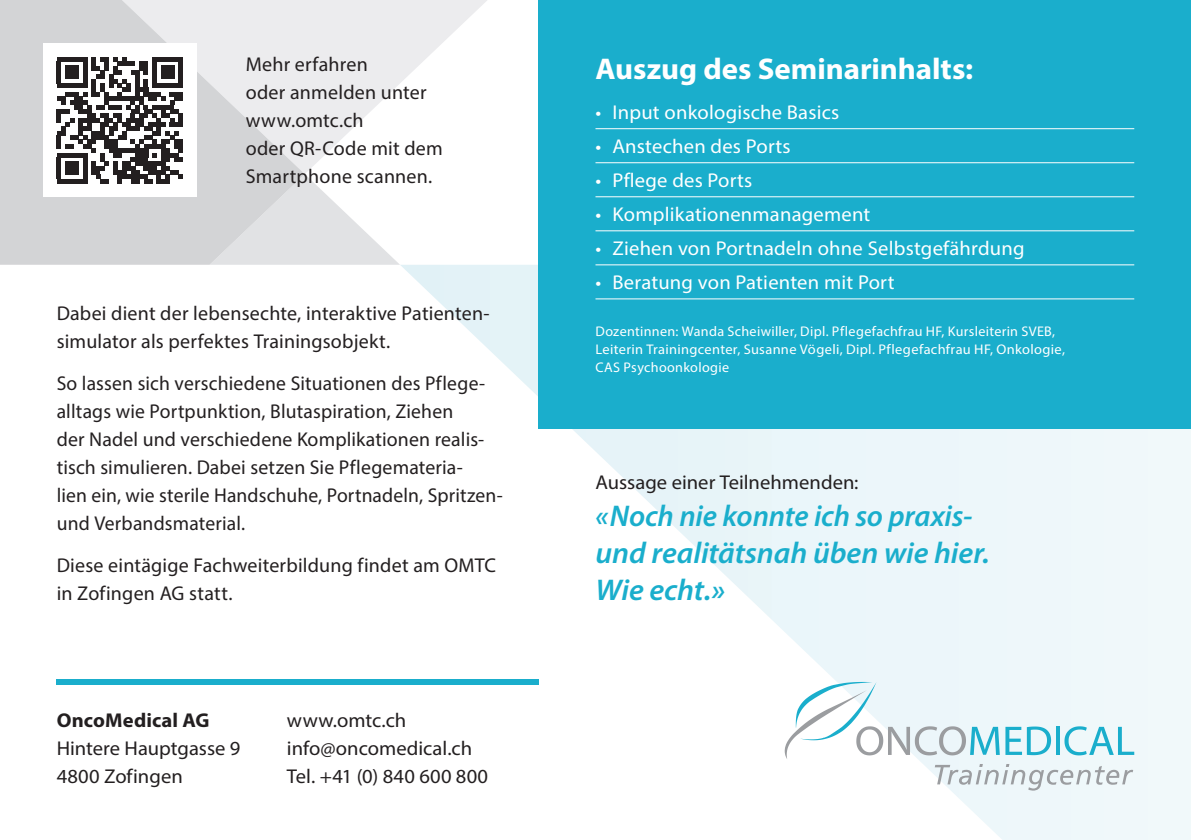
<style>
.page{position:relative;width:1191px;height:840px;background:#fff}
.page>*{position:absolute;margin:0;border:0;box-sizing:border-box;transform-origin:0 0}
.t1{font:italic 600 30px/37px "Myriad Pro";letter-spacing:-.005em;color:#1aaecc}
.t2{font:700 30px "Myriad Pro";letter-spacing:-.005em;color:#fff}
.t3{font:20px/28px "Myriad Pro";letter-spacing:.01em;color:#231f20}
.t4{font:20px "Myriad Pro";letter-spacing:.01em;color:#fff}
.t5{font:700 20px "Myriad Pro";letter-spacing:.005em;color:#231f20}
.t6{font:14px/18px "Myriad Pro";letter-spacing:.025em;color:#fff}
</style>
<div class="page">
<svg style="left:305px;top:0;width:182px;height:173px;fill:#ececee"></svg>
<svg style="left:305px;top:175px;width:94px;height:89px"></svg>
<svg style="left:0;top:0;width:305px;height:264px;background:#dadbdd"></svg>
<img style="left:400px;top:264px;width:791px;height:575px">
<div style="left:539px;top:0;width:652px;height:428px;background:#1aaecc"></div>
<div style="left:57px;top:678px;width:482px;height:6px;background:#1aaecc"></div>
<hr style="left:595px;top:128px;width:539px;height:1px;background:#fff">
<hr style="left:595px;top:162px;width:539px;height:1px;background:#fff">
<hr style="left:595px;top:196px;width:539px;height:1px;background:#fff">
<hr style="left:595px;top:230px;width:539px;height:1px;background:#fff">
<hr style="left:595px;top:264px;width:539px;height:1px;background:#fff">
<hr style="left:595px;top:298px;width:539px;height:1px;background:#fff">
<div style="left:43px;top:43px;width:154px;height:154px;background:#fff"></div>
<svg style="left:57px;top:57px;width:126px;height:126px"></svg>
<hr style="left:57px;top:179px;width:30px;height:4px;background:#231f20">
<div style="left:65px;top:161px;width:14px;height:13px;background:#231f20"></div>
<svg style="left:784px;top:681px;width:350px;height:109px"></svg>
<p class="t3" style="left:246px;top:50px;width:199px">Mehr erfahren<br>oder anmelden unter www.omtc.ch<br>oder QR-Code mit dem<br>Smartphone scannen.</p>
<h1 class="t2" style="left:595px;top:50px;width:379px">Auszug des Seminarinhalts:</h1>
<p class="t4" style="left:595px;top:100px;width:245px">• Input onkologische Basics</p>
<p class="t4" style="left:595px;top:134px;width:197px">• Anstechen des Ports</p>
<p class="t4" style="left:595px;top:168px;width:158px">• Pflege des Ports</p>
<p class="t4" style="left:595px;top:202px;width:276px">• Komplikationenmanagement</p>
<p class="t4" style="left:595px;top:236px;width:430px">• Ziehen von Portnadeln ohne Selbstgefährdung</p>
<p class="t4" style="left:595px;top:270px;width:300px">• Beratung von Patienten mit Port</p>
<p class="t6" style="left:595px;top:321px;width:471px">Dozentinnen: Wanda Scheiwiller, Dipl. Pflegefachfrau HF, Kursleiterin SVEB,<br>Leiterin Trainingcenter, Susanne Vögeli, Dipl. Pflegefachfrau HF, Onkologie,<br>CAS Psychoonkologie</p>
<p class="t3" style="left:57px;top:298px;width:434px">Dabei dient der lebensechte, interaktive Patienten&shy;simulator als perfektes Trainingsobjekt.</p>
<p class="t3" style="left:57px;top:368px;width:446px">So lassen sich verschiedene Situationen des Pflege&shy;alltags wie Portpunktion, Blutaspiration, Ziehen<br>der Nadel und verschiedene Komplikationen realis&shy;tisch simulieren. Dabei setzen Sie Pflegemateria-<br>lien ein, wie sterile Handschuhe, Portnadeln, Spritzen&shy;und Verbandsmaterial.</p>
<p class="t3" style="left:57px;top:550px;width:441px">Diese eintägige Fachweiterbildung findet am OMTC in Zofingen AG statt.</p>
<p class="t3" style="left:595px;top:468px;width:264px">Aussage einer Teilnehmenden:</p>
<h1 class="t1" style="left:595px;top:496px;width:396px">«Noch nie konnte ich so praxis&shy;und realitätsnah üben wie hier.<br>Wie echt.»</h1>
<p class="t5" style="left:57px;top:707px;width:154px">OncoMedical AG</p>
<p class="t3" style="left:57px;top:733px;width:185px">Hintere Hauptgasse 9<br>4800 Zofingen</p>
<p class="t3" style="left:287px;top:705px;width:203px">www.omtc.ch info@oncomedical.ch<br>Tel. +41 (0) 840 600 800</p>
</div>
